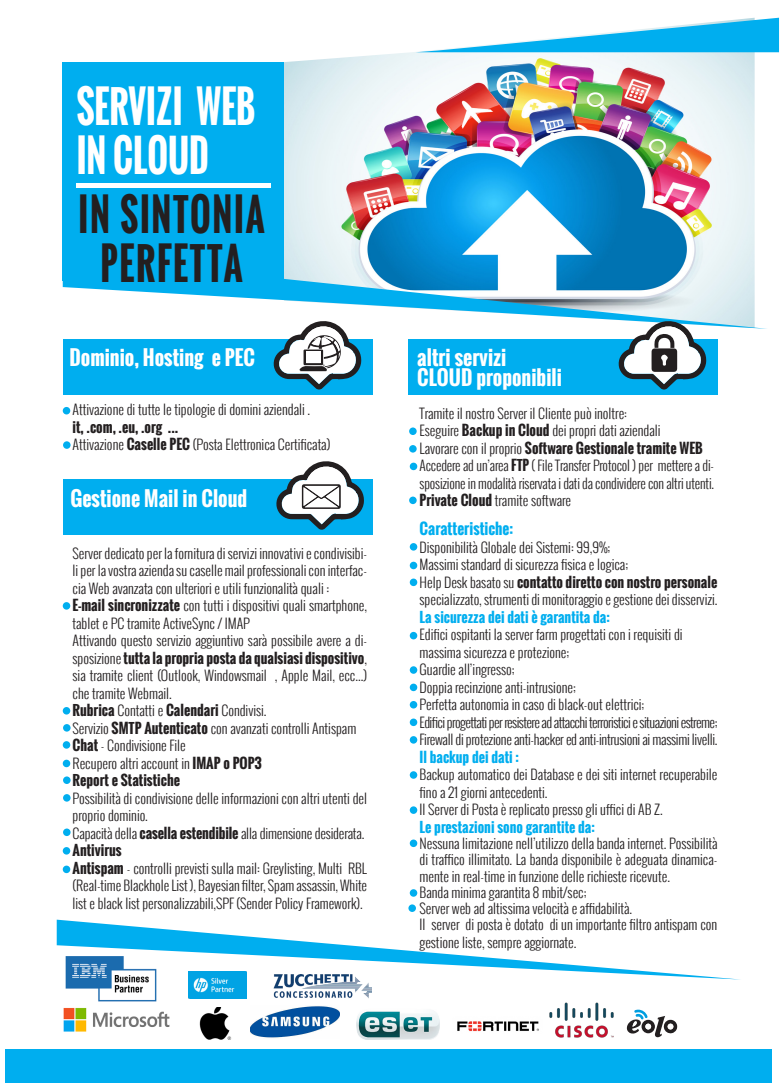
<style>
.page{position:relative;width:780px;height:1088px;background:#fff}
.page>*{position:absolute;margin:0;border:0;box-sizing:border-box;transform-origin:0 0}
.t1{font:700 43.38px/49.4px "Oswald";letter-spacing:.05em;color:#231f20;text-align:center;scale:.8 1}
.t2{font:700 43.38px "Oswald";color:#fff;scale:.8 1}
.t3{font:700 20px "Oswald";color:#fff}
.t4{font:700 15px "Oswald";color:#00aeef}
.t5{font:300 13.75px/17.5px "Oswald";color:#231f20}
.t6{font:700 13.75px "Oswald";color:#231f20}
.t7{font:700 13.75px "Oswald";color:#00aeef}
.t8{font:300 13.75px "Oswald";letter-spacing:-.04em;color:#231f20}
.t9{font:300 13.75px "Oswald";letter-spacing:-.02em;color:#231f20}
.s1{font-weight:700}
.s2{font-weight:300}
</style>
<div class="page">
<img style="left:284px;top:52px;width:470px;height:204px">
<div style="left:63px;top:63px;width:221px;height:218px;background:#00aeef"></div>
<div style="left:5px;top:1049px;width:766px;height:33px;background:#00aeef"></div>
<svg style="left:419px;top:18px;width:360px;height:34px"></svg>
<svg style="left:63px;top:256px;width:704px;height:73px"></svg>
<hr style="left:76px;top:183px;width:194px;height:4px;background:#fff">
<svg style="left:57px;top:919px;width:677px;height:60px"></svg>
<img style="left:63px;top:953px;width:97px;height:49px">
<img style="left:199px;top:1007px;width:33px;height:33px">
<img style="left:63px;top:1007px;width:107px;height:25px">
<img style="left:457px;top:1021px;width:82px;height:11px">
<img style="left:250px;top:1006px;width:89px;height:32px">
<img style="left:357px;top:1011px;width:82px;height:29px">
<img style="left:549px;top:1002px;width:65px;height:36px">
<img style="left:274px;top:974px;width:97px;height:25px">
<img style="left:188px;top:971px;width:59px;height:28px">
<svg style="left:627px;top:1009px;width:50px;height:28px"></svg>
<div style="left:63px;top:339px;width:309px;height:55px;background:#00aeef"></div>
<div style="left:408px;top:339px;width:309px;height:55px;background:#00aeef"></div>
<div style="left:409px;top:427px;width:7px;height:8px;background:#00aeef;border-radius:50%"></div>
<div style="left:63px;top:407px;width:7px;height:7px;background:#00aeef;border-radius:50%"></div>
<div style="left:63px;top:441px;width:8px;height:8px;background:#00aeef;border-radius:50%"></div>
<div style="left:63px;top:479px;width:309px;height:56px;background:#00aeef"></div>
<svg style="left:272px;top:319px;width:90px;height:71px"></svg>
<div style="left:306px;top:352px;width:14px;height:11px;background:#fff"></div>
<div style="left:63px;top:602px;width:7px;height:8px;background:#00aeef;border-radius:50%"></div>
<div style="left:63px;top:724px;width:8px;height:7px;background:#00aeef;border-radius:50%"></div>
<div style="left:63px;top:707px;width:7px;height:7px;background:#00aeef;border-radius:50%"></div>
<div style="left:63px;top:741px;width:7px;height:8px;background:#00aeef;border-radius:50%"></div>
<div style="left:63px;top:760px;width:7px;height:7px;background:#00aeef;border-radius:50%"></div>
<div style="left:63px;top:776px;width:8px;height:8px;background:#00aeef;border-radius:50%"></div>
<div style="left:63px;top:794px;width:8px;height:7px;background:#00aeef;border-radius:50%"></div>
<div style="left:63px;top:828px;width:8px;height:8px;background:#00aeef;border-radius:50%"></div>
<div style="left:63px;top:847px;width:7px;height:7px;background:#00aeef;border-radius:50%"></div>
<div style="left:63px;top:865px;width:7px;height:8px;background:#00aeef;border-radius:50%"></div>
<div style="left:409px;top:445px;width:7px;height:8px;background:#00aeef;border-radius:50%"></div>
<div style="left:410px;top:463px;width:7px;height:7px;background:#00aeef;border-radius:50%"></div>
<div style="left:409px;top:496px;width:7px;height:8px;background:#00aeef;border-radius:50%"></div>
<svg style="left:617px;top:319px;width:89px;height:71px"></svg>
<svg style="left:276px;top:461px;width:88px;height:69px"></svg>
<div style="left:410px;top:543px;width:7px;height:8px;background:#00aeef;border-radius:50%"></div>
<div style="left:410px;top:562px;width:7px;height:7px;background:#00aeef;border-radius:50%"></div>
<div style="left:410px;top:578px;width:7px;height:8px;background:#00aeef;border-radius:50%"></div>
<div style="left:410px;top:632px;width:7px;height:7px;background:#00aeef;border-radius:50%"></div>
<div style="left:410px;top:666px;width:7px;height:8px;background:#00aeef;border-radius:50%"></div>
<div style="left:410px;top:684px;width:7px;height:7px;background:#00aeef;border-radius:50%"></div>
<div style="left:410px;top:701px;width:7px;height:7px;background:#00aeef;border-radius:50%"></div>
<div style="left:410px;top:718px;width:7px;height:8px;background:#00aeef;border-radius:50%"></div>
<div style="left:410px;top:736px;width:7px;height:8px;background:#00aeef;border-radius:50%"></div>
<div style="left:410px;top:771px;width:7px;height:8px;background:#00aeef;border-radius:50%"></div>
<div style="left:410px;top:806px;width:7px;height:8px;background:#00aeef;border-radius:50%"></div>
<div style="left:410px;top:839px;width:7px;height:8px;background:#00aeef;border-radius:50%"></div>
<div style="left:410px;top:889px;width:7px;height:8px;background:#00aeef;border-radius:50%"></div>
<div style="left:408px;top:904px;width:8px;height:8px;background:#00aeef;border-radius:50%"></div>
<p class="t2" style="left:77px;top:73px;width:225px">SERVIZI WEB</p>
<p class="t2" style="left:77px;top:123px;width:167px">IN CLOUD</p>
<p class="t1" style="left:79px;top:190px;width:234px">IN SINTONIA<br>PERFETTA</p>
<p class="t3" style="left:69px;top:343px;width:187px">Dominio, Hosting e PEC</p>
<p class="t5" style="left:73px;top:401px;width:239px">Attivazione di tutte le tipologie di domini aziendali .</p>
<p class="t6" style="left:73px;top:417px;width:107px">it, .com, .eu, .org ...</p>
<p class="t5" style="left:73px;top:436px;width:259px">Attivazione <span class="s1">Caselle PEC</span> (Posta Elettronica Certificata)</p>
<p class="t3" style="left:70px;top:483px;width:178px">Gestione Mail in Cloud</p>
<p class="t5" style="left:73px;top:544px;width:296px;text-align:justify">Server dedicato per la fornitura di servizi innovativi e condivisibi&shy;li per la vostra azienda su caselle mail professionali con interfac&shy;cia Web avanzata con ulteriori e utili funzionalità quali :</p>
<p class="t5" style="left:73px;top:596px;width:296px"><span class="s1">E-mail sincronizzate</span> con tutti i dispositivi quali smartphone, tablet e PC tramite ActiveSync / IMAP</p>
<p class="t5" style="left:73px;top:631px;width:296px;text-align:justify">Attivando questo servizio aggiuntivo sarà possibile avere a di&shy;sposizione <span class="s1">tutta la propria posta da qualsiasi dispositivo</span>, sia tramite client (Outlook, Windowsmail , Apple Mail, ecc...) che tramite Webmail.</p>
<p class="t5" style="left:73px;top:701px;width:195px"><span class="s1">Rubrica</span> Contatti e <span class="s1">Calendari</span> Condivisi.</p>
<p class="t5" style="left:73px;top:719px;width:285px">Servizio <span class="s1">SMTP Autenticato</span> con avanzati controlli Antispam</p>
<p class="t5" style="left:73px;top:736px;width:115px"><span class="s1">Chat</span> - Condivisione File</p>
<p class="t5" style="left:73px;top:754px;width:191px">Recupero altri account in <span class="s1">IMAP o POP3</span></p>
<p class="t6" style="left:73px;top:770px;width:109px">Report e Statistiche</p>
<p class="t5" style="left:73px;top:789px;width:296px">Possibilità di condivisione delle informazioni con altri utenti del proprio dominio.</p>
<p class="t5" style="left:73px;top:824px;width:293px">Capacità della <span class="s1">casella estendibile</span> alla dimensione desiderata.</p>
<p class="t6" style="left:73px;top:840px;width:51px">Antivirus</p>
<p class="t5" style="left:73px;top:859px;width:296px;text-align:justify"><span class="s1">Antispam</span> - controlli previsti sulla mail: Greylisting, Multi RBL (Real-time Blackhole List ), Bayesian filter, Spam assassin, White list e black list personalizzabili,SPF (Sender Policy Framework).</p>
<p class="t3" style="left:417px;top:343px;width:90px">altri servizi</p>
<p class="t3" style="left:417px;top:363px;width:146px">CLOUD proponibili</p>
<p class="t5" style="left:419px;top:404px;width:209px">Tramite il nostro Server il Cliente può inoltre:</p>
<p class="t5" style="left:419px;top:422px;width:242px">Eseguire <span class="s1">Backup in Cloud</span> dei propri dati aziendali</p>
<p class="t6" style="left:419px;top:437px;width:285px"><span class="s2">Lavorare con il proprio</span> Software Gestionale tramite WEB</p>
<p class="t5" style="left:419px;top:457px;width:296px">Accedere ad un’area <span class="s1">FTP</span> ( File Transfer Protocol ) per mettere a di&shy;sposizione in modalità riservata i dati da condividere con altri utenti.</p>
<p class="t5" style="left:419px;top:492px;width:153px"><span class="s1">Private Cloud</span> tramite software</p>
<p class="t4" style="left:419px;top:518px;width:95px">Caratteristiche:</p>
<p class="t5" style="left:419px;top:538px;width:192px">Disponibilità Globale dei Sistemi: 99,9%;</p>
<p class="t5" style="left:419px;top:556px;width:210px">Massimi standard di sicurezza fisica e logica;</p>
<p class="t6" style="left:419px;top:572px;width:299px"><span class="s2">Help Desk basato su</span> contatto diretto con nostro personale</p>
<p class="t5" style="left:419px;top:591px;width:299px">specializzato, strumenti di monitoraggio e gestione dei disservizi.</p>
<p class="t7" style="left:419px;top:607px;width:192px">La sicurezza dei dati è garantita da:</p>
<p class="t5" style="left:419px;top:626px;width:264px">Edifici ospitanti la server farm progettati con i requisiti di</p>
<p class="t5" style="left:419px;top:643px;width:151px">massima sicurezza e protezione;</p>
<p class="t5" style="left:419px;top:661px;width:96px">Guardie all’ingresso;</p>
<p class="t5" style="left:419px;top:678px;width:158px">Doppia recinzione anti-intrusione;</p>
<p class="t5" style="left:419px;top:696px;width:226px">Perfetta autonomia in caso di black-out elettrici;</p>
<p class="t8" style="left:419px;top:712px;width:299px">Edifici progettati per resistere ad attacchi terroristici e situazioni estreme;</p>
<p class="t9" style="left:419px;top:729px;width:299px">Firewall di protezione anti-hacker ed anti-intrusioni ai massimi livelli.</p>
<p class="t7" style="left:419px;top:747px;width:101px">Il backup dei dati :</p>
<p class="t5" style="left:419px;top:766px;width:299px">Backup automatico dei Database e dei siti internet recuperabile fino a 21 giorni antecedenti.</p>
<p class="t5" style="left:419px;top:801px;width:244px">Il Server di Posta è replicato presso gli uffici di AB Z.</p>
<p class="t7" style="left:419px;top:817px;width:177px">Le prestazioni sono garantite da:</p>
<p class="t5" style="left:419px;top:835px;width:299px;line-height:16.2px;text-align:justify">Nessuna limitazione nell’utilizzo della banda internet. Possibilità di traffico illimitato. La banda disponibile è adeguata dinamica&shy;mente in real-time in funzione delle richieste ricevute.</p>
<p class="t5" style="left:419px;top:883px;width:168px">Banda minima garantita 8 mbit/sec;</p>
<p class="t5" style="left:419px;top:899px;width:214px">Server web ad altissima velocità e affidabilità.</p>
<p class="t5" style="left:419px;top:916px;width:299px">Il server di posta è dotato di un importante filtro antispam con gestione liste, sempre aggiornate.</p>
</div>
